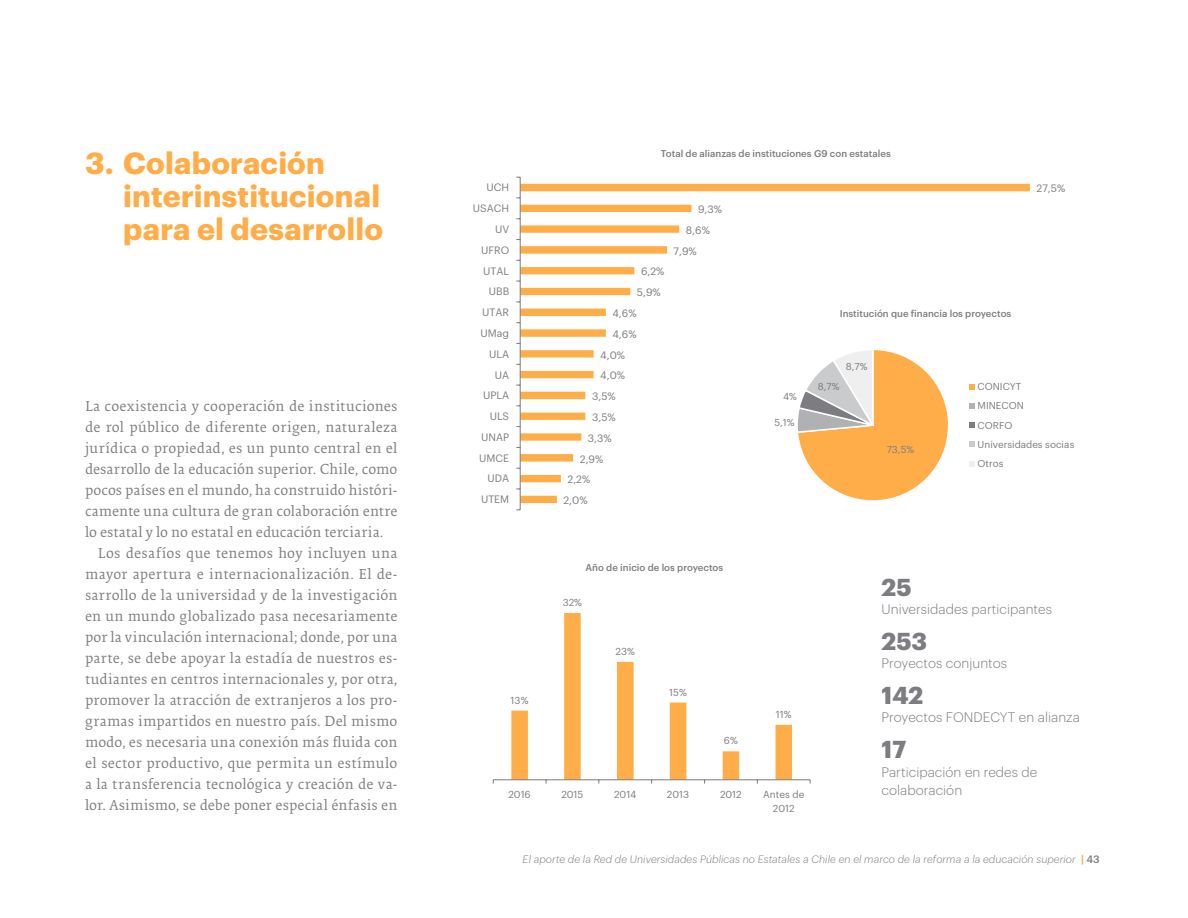
<style>
.page{position:relative;width:1188px;height:918px;background:#fff}
.page>*{position:absolute;margin:0;border:0;box-sizing:border-box;transform-origin:0 0}
.t1{font:700 30px/33px "Graphik";letter-spacing:.01em;color:#ffad48}
.t2{font:700 24px "Graphik";color:#7c7c81}
.t3{font:15px "Collis Bib Roman";letter-spacing:.015em;color:#7c7c81}
.t4{font:300 13.5px/18.3px "Graphik";letter-spacing:.005em;color:#7c7c81}
.t5{font:10.5px "Graphik";color:#7c7c81}
.t6{font:italic 300 10.5px "Graphik";letter-spacing:.01em;color:#7c7c81}
.t7{font:9.9px/19.2px "Graphik";color:#7c7c81}
.t8{font:500 9.6px "Graphik";color:#7c7c81}
.s1{font-weight:700;font-style:normal;color:#ffad48}
.s2{font-weight:500;font-style:normal}
</style>
<div class="page">
<svg style="left:521px;top:184px;width:509px;height:319px"></svg>
<hr style="left:520px;top:177px;width:1px;height:333px;background:#7c7c81">
<svg style="left:796px;top:348px;width:154px;height:154px"></svg>
<svg style="left:969px;top:384px;width:6px;height:6px"></svg>
<svg style="left:969px;top:403px;width:6px;height:6px"></svg>
<svg style="left:969px;top:422px;width:6px;height:6px"></svg>
<svg style="left:969px;top:441px;width:6px;height:6px"></svg>
<svg style="left:969px;top:461px;width:6px;height:6px"></svg>
<svg style="left:511px;top:613px;width:281px;height:166px"></svg>
<hr style="left:493px;top:779px;width:317px;height:1px;background:#7c7c81">
<h1 class="t1" style="left:123px;top:143px;width:261px;text-indent:-38px">3. Colaboración interinstitucional para el desarrollo</h1>
<p class="t3" style="left:85px;top:399px;width:314px">La coexistencia y cooperación de instituciones</p>
<p class="t3" style="left:85px;top:420px;width:314px">de rol público de diferente origen, naturaleza</p>
<p class="t3" style="left:85px;top:441px;width:314px">jurídica o propiedad, es un punto central en el</p>
<p class="t3" style="left:85px;top:462px;width:314px">desarrollo de la educación superior. Chile, como</p>
<p class="t3" style="left:85px;top:483px;width:314px">pocos países en el mundo, ha construido históri-</p>
<p class="t3" style="left:85px;top:504px;width:314px">camente una cultura de gran colaboración entre</p>
<p class="t3" style="left:85px;top:525px;width:300px">lo estatal y lo no estatal en educación terciaria.</p>
<p class="t3" style="left:98px;top:546px;width:301px">Los desafíos que tenemos hoy incluyen una</p>
<p class="t3" style="left:85px;top:567px;width:314px">mayor apertura e internacionalización. El de-</p>
<p class="t3" style="left:85px;top:588px;width:314px">sarrollo de la universidad y de la investigación</p>
<p class="t3" style="left:85px;top:609px;width:314px">en un mundo globalizado pasa necesariamente</p>
<p class="t3" style="left:85px;top:630px;width:314px">por la vinculación internacional; donde, por una</p>
<p class="t3" style="left:85px;top:651px;width:314px">parte, se debe apoyar la estadía de nuestros es-</p>
<p class="t3" style="left:85px;top:672px;width:314px">tudiantes en centros internacionales y, por otra,</p>
<p class="t3" style="left:85px;top:693px;width:314px">promover la atracción de extranjeros a los pro-</p>
<p class="t3" style="left:85px;top:714px;width:314px">gramas impartidos en nuestro país. Del mismo</p>
<p class="t3" style="left:85px;top:735px;width:314px">modo, es necesaria una conexión más fluida con</p>
<p class="t3" style="left:85px;top:756px;width:314px">el sector productivo, que permita un estímulo</p>
<p class="t3" style="left:85px;top:777px;width:314px">a la transferencia tecnológica y creación de va-</p>
<p class="t3" style="left:85px;top:798px;width:314px">lor. Asimismo, se debe poner especial énfasis en</p>
<p class="t8" style="left:661px;top:146px;width:231px">Total de alianzas de instituciones G9 con estatales</p>
<p class="t5" style="left:487px;top:180px;width:24px">UCH</p>
<p class="t5" style="left:1037px;top:181px;width:30px">27,5%</p>
<p class="t5" style="left:473px;top:201px;width:38px">USACH</p>
<p class="t5" style="left:698px;top:201px;width:26px">9,3%</p>
<p class="t5" style="left:495px;top:221px;width:16px">UV</p>
<p class="t5" style="left:686px;top:222px;width:26px">8,6%</p>
<p class="t5" style="left:481px;top:242px;width:30px">UFRO</p>
<p class="t5" style="left:674px;top:243px;width:25px">7,9%</p>
<p class="t5" style="left:483px;top:263px;width:27px">UTAL</p>
<p class="t5" style="left:641px;top:264px;width:25px">6,2%</p>
<p class="t5" style="left:489px;top:284px;width:22px">UBB</p>
<p class="t5" style="left:637px;top:285px;width:25px">5,9%</p>
<p class="t5" style="left:482px;top:305px;width:28px">UTAR</p>
<p class="t5" style="left:612px;top:305px;width:26px">4,6%</p>
<p class="t8" style="left:840px;top:307px;width:173px">Institución que financia los proyectos</p>
<p class="t5" style="left:481px;top:325px;width:30px">UMag</p>
<p class="t5" style="left:612px;top:326px;width:26px">4,6%</p>
<p class="t5" style="left:489px;top:346px;width:21px">ULA</p>
<p class="t5" style="left:600px;top:347px;width:26px">4,0%</p>
<p class="t5" style="left:495px;top:367px;width:16px">UA</p>
<p class="t5" style="left:600px;top:368px;width:26px">4,0%</p>
<p class="t7" style="left:846px;top:356px;width:23px">8,7%</p>
<p class="t5" style="left:483px;top:388px;width:28px">UPLA</p>
<p class="t5" style="left:592px;top:388px;width:25px">3,5%</p>
<p class="t5" style="left:490px;top:408px;width:21px">ULS</p>
<p class="t5" style="left:592px;top:409px;width:25px">3,5%</p>
<p class="t5" style="left:481px;top:429px;width:30px">UNAP</p>
<p class="t5" style="left:588px;top:430px;width:25px">3,3%</p>
<p class="t5" style="left:479px;top:450px;width:31px">UMCE</p>
<p class="t5" style="left:580px;top:451px;width:25px">2,9%</p>
<p class="t7" style="left:783px;top:386px;width:15px">4%</p>
<p class="t7" style="left:774px;top:412px;width:22px">5,1%</p>
<p class="t7" style="left:818px;top:376px;width:23px">8,7%</p>
<p class="t7" style="left:887px;top:439px;width:29px">73,5%</p>
<p class="t7" style="left:978px;top:376px;width:98px">CONICYT<br>MINECON<br>CORFO<br>Universidades socias<br>Otros</p>
<p class="t5" style="left:488px;top:471px;width:23px">UDA</p>
<p class="t5" style="left:568px;top:472px;width:24px">2,2%</p>
<p class="t5" style="left:481px;top:492px;width:30px">UTEM</p>
<p class="t5" style="left:563px;top:492px;width:26px">2,0%</p>
<p class="t8" style="left:585px;top:560px;width:139px">Año de inicio de los proyectos</p>
<p class="t7" style="left:511px;top:690px;width:19px">13%</p>
<p class="t7" style="left:563px;top:592px;width:21px">32%</p>
<p class="t7" style="left:615px;top:641px;width:21px">23%</p>
<p class="t7" style="left:669px;top:682px;width:19px">15%</p>
<p class="t7" style="left:724px;top:730px;width:15px">6%</p>
<p class="t7" style="left:776px;top:704px;width:17px">11%</p>
<p class="t7" style="left:508px;top:784px;width:24px">2016</p>
<p class="t7" style="left:561px;top:784px;width:24px">2015</p>
<p class="t7" style="left:614px;top:784px;width:24px">2014</p>
<p class="t7" style="left:667px;top:784px;width:24px">2013</p>
<p class="t7" style="left:720px;top:784px;width:23px">2012</p>
<p class="t7" style="left:763px;top:787px;width:43px;line-height:13.4px;text-align:center">Antes de<br>2012</p>
<h2 class="t2" style="left:882px;top:568px;width:32px">25</h2>
<p class="t4" style="left:882px;top:599px;width:172px">Universidades participantes</p>
<h2 class="t2" style="left:882px;top:623px;width:47px">253</h2>
<p class="t4" style="left:882px;top:653px;width:127px">Proyectos conjuntos</p>
<h2 class="t2" style="left:882px;top:677px;width:43px">142</h2>
<p class="t4" style="left:882px;top:707px;width:200px">Proyectos FONDECYT en alianza</p>
<h2 class="t2" style="left:882px;top:731px;width:26px">17</h2>
<p class="t4" style="left:882px;top:762px;width:157px">Participación en redes de colaboración</p>
<p class="t6" style="left:523px;top:851px;width:579px">El aporte de la Red de Universidades Públicas no Estatales a Chile en el marco de la reforma a la educación superior <span class="s1">|</span> <span class="s2">43</span></p>
</div>
